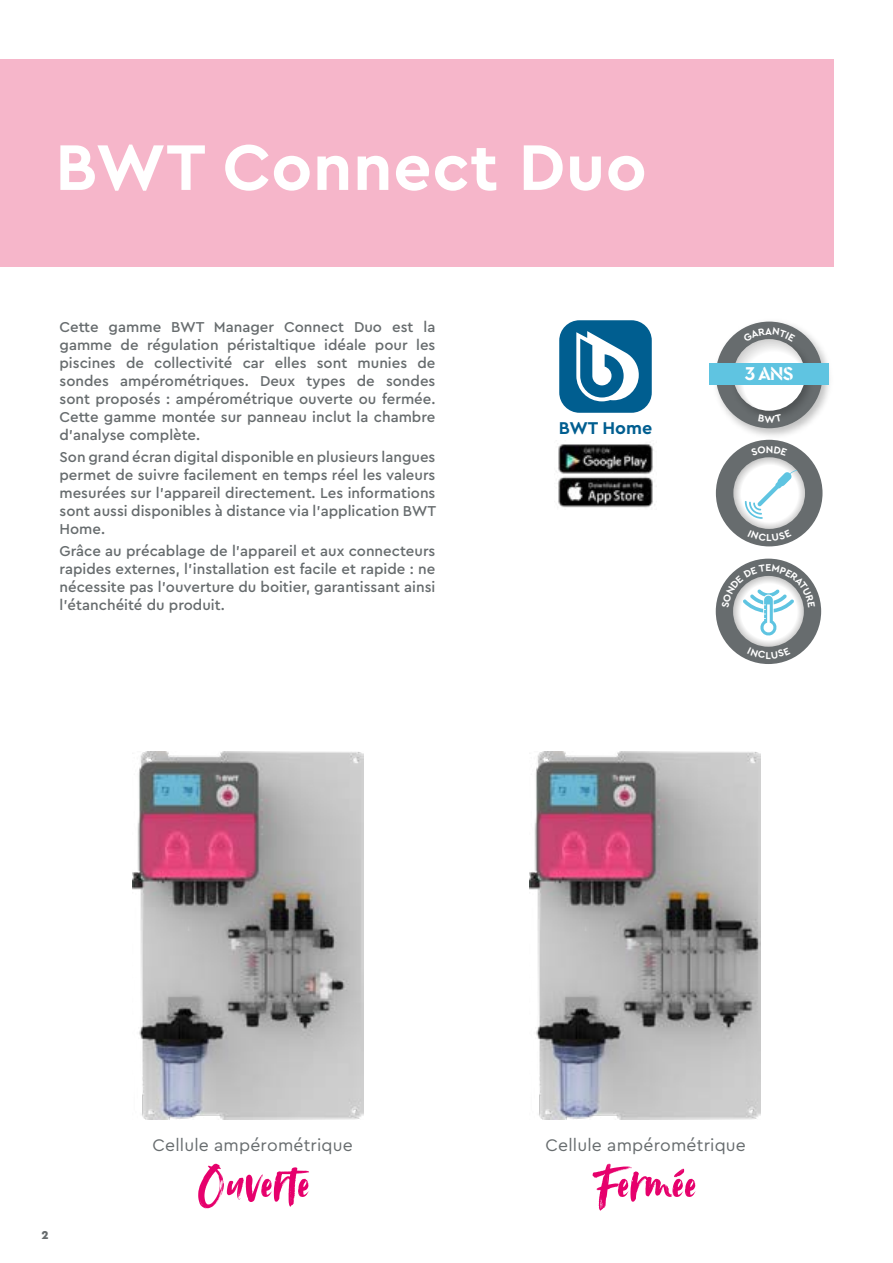
<style>
.page{position:relative;width:893px;height:1263px;background:#fff}
.page>*{position:absolute;margin:0;border:0;box-sizing:border-box;transform-origin:0 0}
.t1{font:700 67.5px "Cera PRO";letter-spacing:.01em;color:#fff}
.t2{font:52.65px "Avallon";letter-spacing:.01em;color:#e6006c}
.t3{font:700 19.5px "Cera Stencil PRO";color:#fff}
.t4{font:700 17.85px "Cera PRO";color:#005e90}
.t5{font:17.55px "Cera PRO";letter-spacing:.01em;color:#676c6e}
.t6{font:500 15px/18px "Cera PRO";color:#676c6e;text-align:justify}
.t7{font:900 12px "Cera PRO";color:#676c6e}
</style>
<div class="page">
<div style="left:0;top:59px;width:833px;height:207px;background:#f6b6ca"></div>
<img style="left:709px;top:321px;width:121px;height:115px">
<div style="left:716px;top:322px;width:106px;height:106px;background:#676c6e;border-radius:50%"></div>
<img style="left:726px;top:332px;width:93px;height:92px">
<svg style="left:733px;top:339px;width:72px;height:72px;background:#f2f3f3"></svg>
<div style="left:710px;top:363px;width:119px;height:22px;background:#5fc4e1"></div>
<div style="left:716px;top:440px;width:106px;height:106px;background:#676c6e;border-radius:50%"></div>
<svg style="left:733px;top:457px;width:72px;height:72px"></svg>
<svg style="left:745px;top:469px;width:60px;height:50px;background:#e0ecef"></svg>
<div style="left:559px;top:320px;width:93px;height:93px;background:#005e90;border-radius:20px"></div>
<svg style="left:576px;top:331px;width:63px;height:70px"></svg>
<img style="left:556px;top:442px;width:99px;height:66px">
<div style="left:716px;top:559px;width:105px;height:105px;background:#676c6e;border-radius:50%"></div>
<svg style="left:733px;top:576px;width:71px;height:71px"></svg>
<img style="left:132px;top:751px;width:231px;height:368px">
<img style="left:530px;top:751px;width:231px;height:368px">
<svg style="left:758px;top:414px;width:24px;height:9px"></svg>
<svg style="left:743px;top:327px;width:52px;height:14px"></svg>
<svg style="left:722px;top:564px;width:93px;height:73px"></svg>
<h1 class="t1" style="left:55px;top:122px;width:593px">BWT Connect Duo</h1>
<p class="t6" style="left:60px;top:317px;width:377px">Cette gamme BWT Manager Connect Duo est la gamme de régulation péristaltique idéale pour les piscines de collectivité car elles sont munies de sondes ampérométriques. Deux types de sondes sont proposés : ampérométrique ouverte ou fermée.<br>Cette gamme montée sur panneau inclut la chambre d’analyse complète.</p>
<p class="t6" style="left:60px;top:447px;width:378px">Son grand écran digital disponible en plusieurs langues permet de suivre facilement en temps réel les valeurs mesurées sur l’appareil directement. Les informations sont aussi disponibles à distance via l’application BWT Home.</p>
<p class="t6" style="left:60px;top:542px;width:377px">Grâce au précablage de l’appareil et aux connecteurs rapides externes, l’installation est facile et rapide : ne nécessite pas l’ouverture du boitier, garantissant ainsi l’étanchéité du produit.</p>
<p class="t4" style="left:559px;top:416px;width:95px">BWT Home</p>
<h3 class="t3" style="left:745px;top:361px;width:50px">3 ANS</h3>
<p class="t7" style="left:41px;top:1227px;width:9px">2</p>
<p class="t5" style="left:153px;top:1133px;width:202px">Cellule ampérométrique</p>
<h2 class="t2" style="left:196px;top:1149px;width:114px">Ouverte</h2>
<p class="t5" style="left:546px;top:1133px;width:202px">Cellule ampérométrique</p>
<h2 class="t2" style="left:596px;top:1149px;width:102px">Fermée</h2>
</div>
